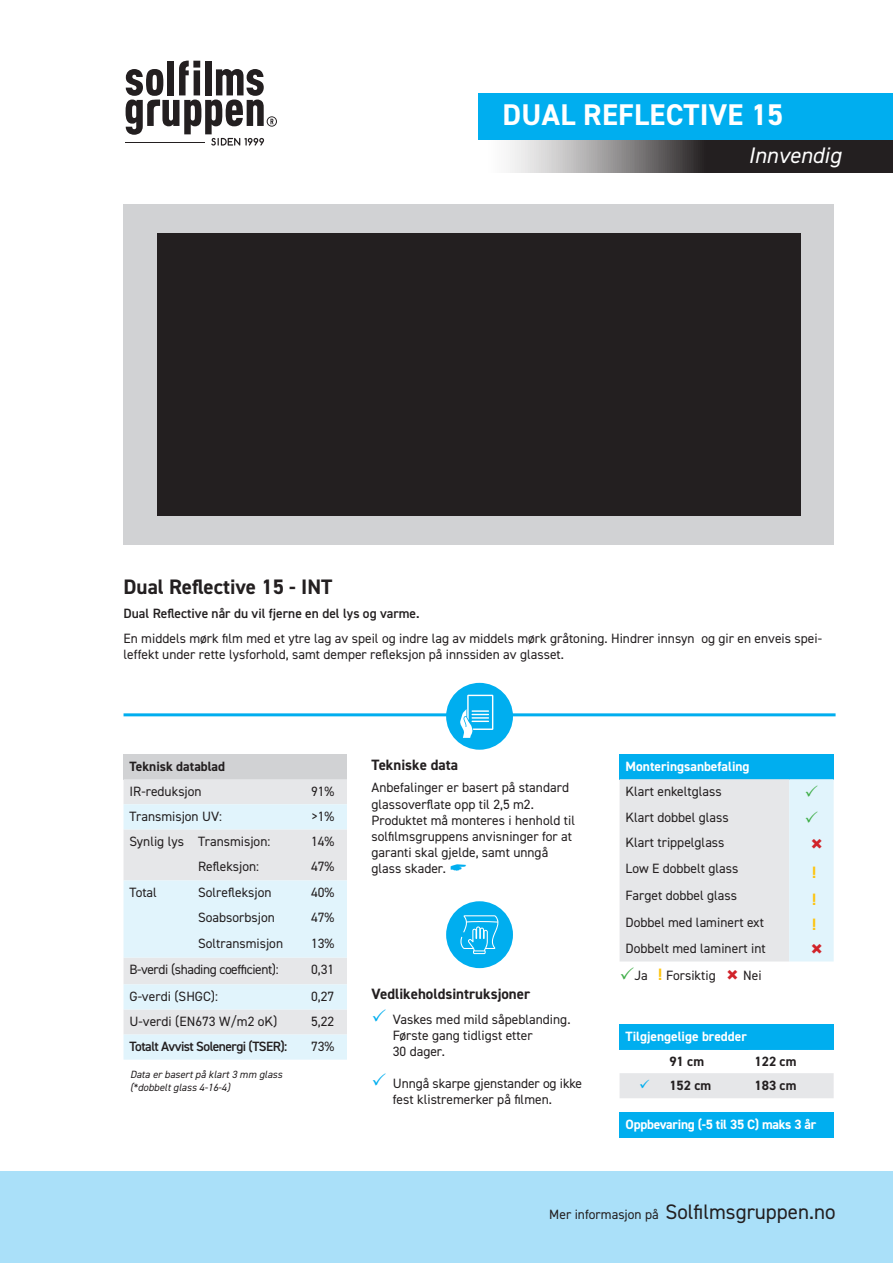
<style>
.page{position:relative;width:893px;height:1263px;background:#fff}
.page>*{position:absolute;margin:0;border:0;box-sizing:border-box;transform-origin:0 0}
.t1{font:700 30px "DIN2014";letter-spacing:.01em;color:#fff}
.t2{font:italic 22.5px "DIN2014";color:#fff}
.t3{font:21px "DIN2014";color:#231f20}
.t4{font:700 21px "DIN2014";color:#231f20}
.t5{font:700 16.5px "DIN2014";color:#fec40e}
.t6{font:700 15px "DIN2014";color:#231f20}
.t7{font:13.5px/16.2px "DIN2014";color:#231f20}
.t8{font:600 13.5px "DIN2014";color:#231f20}
.t9{font:700 13.5px "DIN2014";color:#fff}
.t10{font:700 13.5px "DIN2014";color:#231f20}
.t11{font:13.5px "DIN2014";letter-spacing:-.03em;color:#231f20}
.t12{font:600 13.5px "DIN2014";letter-spacing:-.04em;color:#231f20}
.t13{font:700 13.5px "DIN2014";letter-spacing:-.02em;color:#fff}
.t14{font:italic 10.5px/12.6px "DIN2014";color:#231f20}
.s1{font-weight:700;font-size:16.5px;color:#fec40e}
.s2{font-size:13.5px}
</style>
<div class="page">
<hr style="left:124px;top:713px;width:325px;height:3px;background:#00aeef">
<hr style="left:511px;top:713px;width:325px;height:3px;background:#00aeef">
<div style="left:124px;top:204px;width:710px;height:340px;background:#d1d2d4"></div>
<div style="left:157px;top:233px;width:643px;height:282px;background:#231f20"></div>
<svg style="left:510px;top:140px;width:383px;height:33px;background:#5e5b5c"></svg>
<svg style="left:126px;top:61px;width:151px;height:85px"></svg>
<hr style="left:126px;top:142px;width:79px;height:1px;background:#231f20">
<div style="left:124px;top:754px;width:223px;height:25px;background:#d1d2d4"></div>
<div style="left:124px;top:779px;width:223px;height:25px;background:#e6e7e9"></div>
<svg style="left:124px;top:804px;width:223px;height:256px;background:#e3eef4"></svg>
<div style="left:620px;top:754px;width:214px;height:25px;background:#00aeef"></div>
<div style="left:620px;top:1112px;width:214px;height:25px;background:#00aeef"></div>
<div style="left:620px;top:1025px;width:214px;height:25px;background:#00aeef"></div>
<div style="left:478px;top:94px;width:415px;height:46px;background:#00aeef"></div>
<div style="left:0;top:1171px;width:893px;height:92px;background:#aae0f9"></div>
<div style="left:446px;top:683px;width:67px;height:67px;background:#00aeef;border-radius:50%"></div>
<svg style="left:460px;top:695px;width:33px;height:43px"></svg>
<div style="left:446px;top:901px;width:67px;height:67px;background:#00aeef;border-radius:50%"></div>
<svg style="left:460px;top:915px;width:38px;height:39px"></svg>
<svg style="left:620px;top:779px;width:214px;height:182px;background:#e4e9ec"></svg>
<div style="left:620px;top:1073px;width:214px;height:25px;background:#e6e7e9"></div>
<p class="t1" style="left:503px;top:95px;width:282px">DUAL REFLECTIVE 15</p>
<p class="t2" style="left:748px;top:141px;width:94px">Innvendig</p>
<p class="t4" style="left:124px;top:572px;width:210px">Dual Reflective 15 - INT</p>
<p class="t8" style="left:124px;top:605px;width:298px">Dual Reflective når du vil fjerne en del lys og varme.</p>
<p class="t7" style="left:124px;top:630px;width:700px">En middels mørk film med et ytre lag av speil og indre lag av middels mørk gråtoning. Hindrer innsyn og gir en enveis spei&shy;leffekt under rette lysforhold, samt demper refleksjon på innssiden av glasset.</p>
<p class="t10" style="left:130px;top:757px;width:97px">Teknisk datablad</p>
<p class="t7" style="left:130px;top:783px;width:74px">IR-reduksjon</p>
<p class="t7" style="left:311px;top:783px;width:25px">91%</p>
<p class="t7" style="left:130px;top:808px;width:94px">Transmisjon UV:</p>
<p class="t7" style="left:311px;top:808px;width:25px">&gt;1%</p>
<p class="t7" style="left:130px;top:833px;width:56px">Synlig lys</p>
<p class="t7" style="left:198px;top:833px;width:74px">Transmisjon:</p>
<p class="t7" style="left:311px;top:833px;width:25px">14%</p>
<p class="t7" style="left:198px;top:858px;width:62px">Refleksjon:</p>
<p class="t7" style="left:311px;top:858px;width:25px">47%</p>
<p class="t7" style="left:130px;top:884px;width:29px">Total</p>
<p class="t7" style="left:198px;top:884px;width:75px">Solrefleksjon</p>
<p class="t7" style="left:311px;top:884px;width:25px">40%</p>
<p class="t7" style="left:198px;top:909px;width:78px">Soabsorbsjon</p>
<p class="t7" style="left:311px;top:909px;width:25px">47%</p>
<p class="t7" style="left:198px;top:935px;width:86px">Soltransmisjon</p>
<p class="t7" style="left:311px;top:935px;width:25px">13%</p>
<p class="t11" style="left:130px;top:961px;width:151px">B-verdi (shading coefficient):</p>
<p class="t7" style="left:311px;top:961px;width:25px">0,31</p>
<p class="t7" style="left:130px;top:988px;width:90px">G-verdi (SHGC):</p>
<p class="t7" style="left:311px;top:988px;width:25px">0,27</p>
<p class="t7" style="left:130px;top:1013px;width:149px">U-verdi (EN673 W/m2 oK)</p>
<p class="t7" style="left:311px;top:1013px;width:25px">5,22</p>
<p class="t12" style="left:130px;top:1037px;width:159px">Totalt Avvist Solenergi (TSER):</p>
<p class="t7" style="left:311px;top:1038px;width:25px">73%</p>
<p class="t14" style="left:130px;top:1068px;width:154px">Data er basert på klart 3 mm glass (*dobbelt glass 4-16-4)</p>
<p class="t6" style="left:372px;top:755px;width:88px">Tekniske data</p>
<p class="t7" style="left:372px;top:779px;width:205px">Anbefalinger er basert på standard glassoverflate opp til 2,5 m2.<br>Produktet må monteres i henhold til solfilmsgruppens anvisninger for at garanti skal gjelde, samt unngå glass skader.</p>
<p class="t6" style="left:372px;top:984px;width:160px">Vedlikeholdsintruksjoner</p>
<p class="t7" style="left:393px;top:1010px;width:179px">Vaskes med mild såpeblanding.<br>Første gang tidligst etter<br>30 dager.</p>
<p class="t7" style="left:393px;top:1075px;width:191px">Unngå skarpe gjenstander og ikke fest klistremerker på filmen.</p>
<p class="t9" style="left:626px;top:757px;width:126px">Monteringsanbefaling</p>
<p class="t7" style="left:626px;top:783px;width:98px">Klart enkeltglass</p>
<p class="t7" style="left:626px;top:808px;width:105px">Klart dobbel glass</p>
<p class="t7" style="left:626px;top:834px;width:100px">Klart trippelglass</p>
<p class="t7" style="left:626px;top:860px;width:114px">Low E dobbelt glass</p>
<p class="t5" style="left:812px;top:861px;width:6px">!</p>
<p class="t7" style="left:626px;top:887px;width:113px">Farget dobbel glass</p>
<p class="t5" style="left:812px;top:888px;width:6px">!</p>
<p class="t7" style="left:626px;top:914px;width:140px">Dobbel med laminert ext</p>
<p class="t5" style="left:812px;top:913px;width:6px">!</p>
<p class="t7" style="left:626px;top:940px;width:142px">Dobbelt med laminert int</p>
<p class="t7" style="left:634px;top:967px;width:83px">Ja <span class="s1">!</span> Forsiktig</p>
<p class="t7" style="left:743px;top:967px;width:20px">Nei</p>
<p class="t9" style="left:626px;top:1028px;width:123px">Tilgjengelige bredder</p>
<p class="t10" style="left:669px;top:1053px;width:36px">91 cm</p>
<p class="t10" style="left:754px;top:1053px;width:43px">122 cm</p>
<p class="t10" style="left:669px;top:1076px;width:43px">152 cm</p>
<p class="t10" style="left:754px;top:1076px;width:43px">183 cm</p>
<p class="t13" style="left:626px;top:1115px;width:192px">Oppbevaring (-5 til 35 C) maks 3 år</p>
<p class="t3" style="left:549px;top:1198px;width:288px"><span class="s2">Mer informasjon på</span> Solfilmsgruppen.no</p>
</div>
